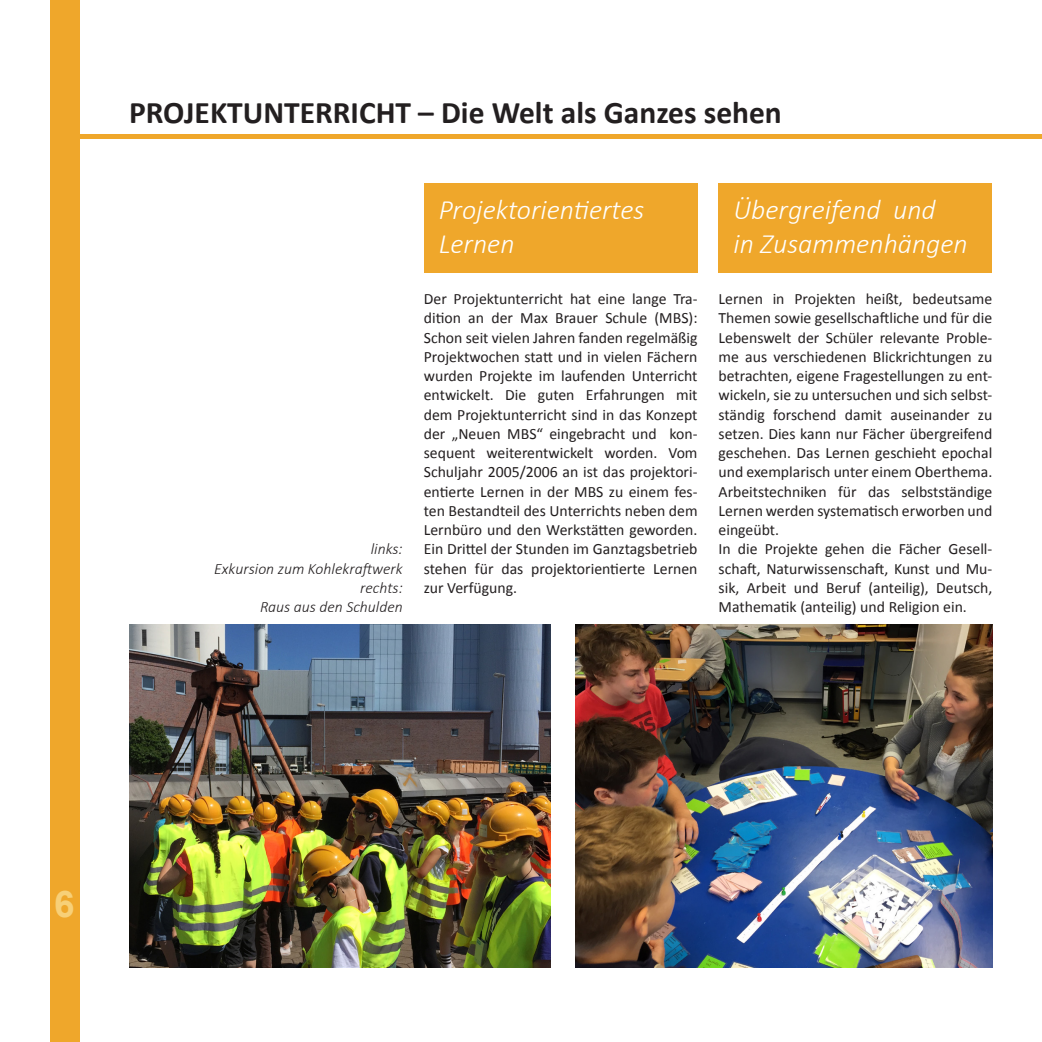
<style>
.page{position:relative;width:1042px;height:1042px;background:#fff}
.page>*{position:absolute;margin:0;border:0;box-sizing:border-box;transform-origin:0 0}
.t1{font:700 36.75px "Arial";color:#f7d078}
.t2{font:700 31.5px "Calibri";color:#231f20}
.t3{font:italic 300 28px/33.6px "Calibri";color:#fff}
.t4{font:15.75px/19.2px "Calibri";color:#231f20;text-align:justify}
.t5{font:italic 300 15.75px/19.2px "Calibri";color:#231f20;text-align:right}
</style>
<div class="page">
<img style="left:129px;top:625px;width:422px;height:342px">
<img style="left:575px;top:625px;width:417px;height:342px">
<div style="left:64px;top:134px;width:978px;height:5px;background:#efa72b"></div>
<div style="left:50px;top:0;width:29px;height:1042px;background:#efa72b"></div>
<div style="left:424px;top:184px;width:273px;height:89px;background:#efa72b"></div>
<div style="left:718px;top:184px;width:274px;height:89px;background:#efa72b"></div>
<p class="t2" style="left:129px;top:91px;width:654px">PROJEKTUNTERRICHT – Die Welt als Ganzes sehen</p>
<p class="t5" style="left:214px;top:539px;width:190px">links:<br>Exkursion zum Kohlekraftwerk</p>
<p class="t5" style="left:360px;top:578px;width:44px">rechts:</p>
<p class="t5" style="left:260px;top:597px;width:144px">Raus aus den Schulden</p>
<p class="t3" style="left:439px;top:193px;width:207px">Projektorientiertes<br>Lernen</p>
<p class="t3" style="left:733px;top:193px;width:204px">Übergreifend und</p>
<p class="t3" style="left:733px;top:227px;width:236px">in Zusammenhängen</p>
<p class="t4" style="left:424px;top:289px;width:275px">Der Projektunterricht hat eine lange Tra&shy;dition an der Max Brauer Schule (MBS):<br>Schon seit vielen Jahren fanden regelmäßig Projektwochen statt und in vielen Fächern wurden Projekte im laufenden Unterricht entwickelt. Die guten Erfahrungen mit dem Projektunterricht sind in das Konzept der „Neuen MBS“ eingebracht und kon&shy;sequent weiterentwickelt worden. Vom Schuljahr 2005/2006 an ist das projektori&shy;entierte Lernen in der MBS zu einem fes&shy;ten Bestandteil des Unterrichts neben dem Lernbüro und den Werkstätten geworden.<br>Ein Drittel der Stunden im Ganztagsbetrieb stehen für das projektorientierte Lernen zur Verfügung.</p>
<p class="t4" style="left:718px;top:289px;width:275px">Lernen in Projekten heißt, bedeutsame Themen sowie gesellschaftliche und für die Lebenswelt der Schüler relevante Proble&shy;me aus verschiedenen Blickrichtungen zu betrachten, eigene Fragestellungen zu ent&shy;wickeln, sie zu untersuchen und sich selbst&shy;ständig forschend damit auseinander zu setzen. Dies kann nur Fächer übergreifend geschehen. Das Lernen geschieht epochal und exemplarisch unter einem Oberthema.<br>Arbeitstechniken für das selbstständige Lernen werden systematisch erworben und eingeübt.</p>
<p class="t4" style="left:718px;top:539px;width:275px">In die Projekte gehen die Fächer Gesell&shy;schaft, Naturwissenschaft, Kunst und Mu&shy;sik, Arbeit und Beruf (anteilig), Deutsch, Mathematik (anteilig) und Religion ein.</p>
<p class="t1" style="left:54px;top:880px;width:22px">6</p>
</div>
